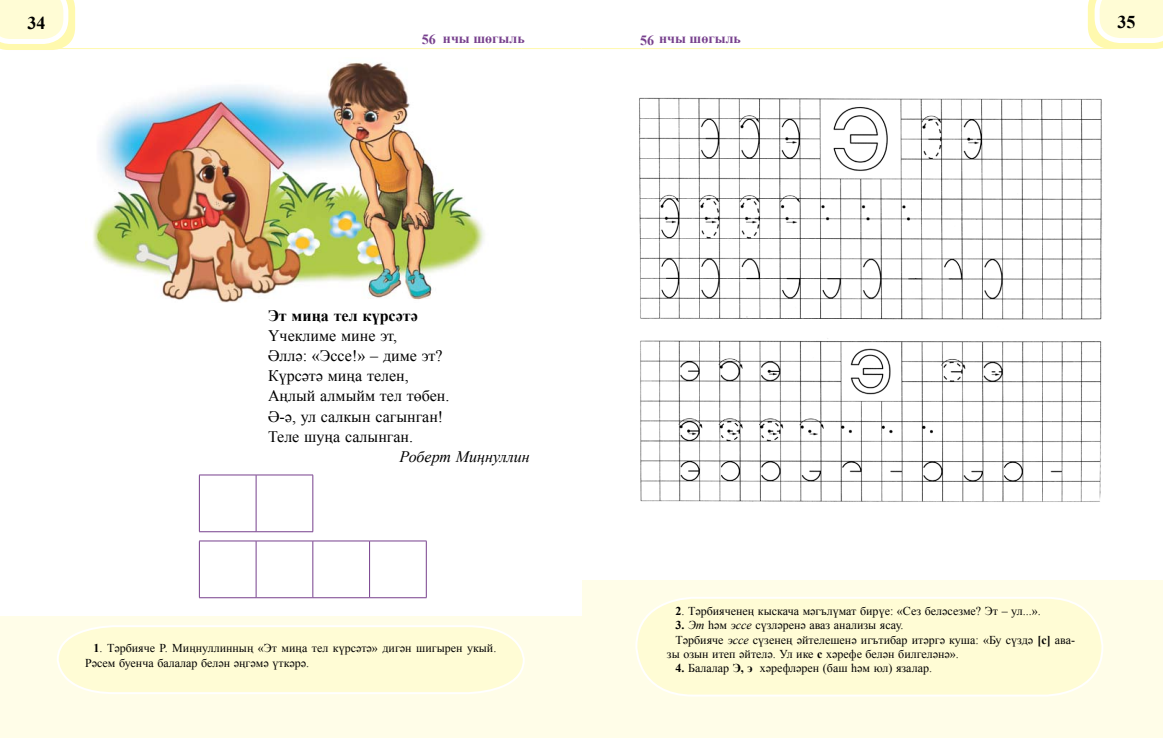
<style>
.page{position:relative;width:1163px;height:738px;background:#fff}
.page>*{position:absolute;margin:0;border:0;box-sizing:border-box;transform-origin:0 0}
.t1{font:700 18px "Times New Roman";color:#000}
.t2{font:16px/20px "Times New Roman";color:#000}
.t3{font:700 16px "Times New Roman";color:#000}
.t4{font:italic 16px "Times New Roman";color:#000}
.t5{font:700 14px "Times New Roman";color:#77408d}
.t6{font:12px/14.4px "Times New Roman";color:#000}
.s1{font-weight:700}
.s2{font-style:italic}
</style>
<div class="page">
<div style="left:0;top:528px;width:581px;height:209px;background:#fffde8"></div>
<svg style="left:0;top:0;width:75px;height:50px;background:#fffbd3"></svg>
<hr style="left:54px;top:48px;width:527px;height:1px;background:#fff9ae">
<div style="left:581px;top:528px;width:581px;height:209px;background:#fffde8"></div>
<svg style="left:1087px;top:0;width:75px;height:49px"></svg>
<hr style="left:581px;top:48px;width:529px;height:1px;background:#fff9ae">
<img style="left:93px;top:62px;width:392px;height:240px">
<svg style="left:57px;top:625px;width:468px;height:69px;background:#fffcd8"></svg>
<div style="left:0;top:516px;width:581px;height:98px;background:#fff"></div>
<div style="left:581px;top:514px;width:581px;height:66px;background:#fff"></div>
<hr style="left:256px;top:475px;width:1px;height:56px;background:#77408d">
<hr style="left:312px;top:475px;width:1px;height:56px;background:#77408d">
<hr style="left:199px;top:474px;width:57px;height:1px;background:#77408d">
<hr style="left:199px;top:475px;width:1px;height:56px;background:#77408d">
<hr style="left:256px;top:474px;width:57px;height:1px;background:#77408d">
<hr style="left:199px;top:531px;width:57px;height:1px;background:#77408d">
<hr style="left:256px;top:531px;width:57px;height:1px;background:#77408d">
<hr style="left:256px;top:541px;width:1px;height:56px;background:#77408d">
<hr style="left:312px;top:541px;width:1px;height:56px;background:#77408d">
<hr style="left:369px;top:541px;width:1px;height:56px;background:#77408d">
<hr style="left:199px;top:540px;width:57px;height:1px;background:#77408d">
<hr style="left:199px;top:541px;width:1px;height:56px;background:#77408d">
<hr style="left:256px;top:540px;width:57px;height:1px;background:#77408d">
<hr style="left:313px;top:540px;width:56px;height:1px;background:#77408d">
<hr style="left:369px;top:540px;width:57px;height:1px;background:#77408d">
<hr style="left:426px;top:541px;width:1px;height:56px;background:#77408d">
<hr style="left:199px;top:597px;width:57px;height:1px;background:#77408d">
<hr style="left:256px;top:597px;width:57px;height:1px;background:#77408d">
<hr style="left:313px;top:597px;width:56px;height:1px;background:#77408d">
<hr style="left:369px;top:597px;width:57px;height:1px;background:#77408d">
<svg style="left:635px;top:597px;width:468px;height:100px;background:#fffcd7"></svg>
<img style="left:639px;top:97px;width:463px;height:405px">
<h1 class="t1" style="left:28px;top:11px;width:19px">34</h1>
<p class="t5" style="left:422px;top:29px;width:15px">56</p>
<p class="t5" style="left:640px;top:30px;width:15px">56</p>
<p class="t5" style="left:443px;top:29px;width:83px">нчы шөгыль</p>
<p class="t5" style="left:659px;top:29px;width:83px">нчы шөгыль</p>
<h1 class="t1" style="left:1117px;top:10px;width:19px">35</h1>
<h2 class="t3" style="left:268px;top:305px;width:151px">Эт миңа тел күрсәтә</h2>
<h2 class="t2" style="left:268px;top:325px;width:183px">Үчеклиме мине эт,<br>Әллә: «Эссе!» – диме эт?<br>Күрсәтә миңа телен,<br>Аңлый алмыйм тел төбен.<br>Ә-ә, ул салкын сагынган!<br>Теле шуңа салынган.</h2>
<h2 class="t4" style="left:399px;top:445px;width:132px">Роберт Миңнуллин</h2>
<p class="t6" style="left:85px;top:640px;width:413px;text-indent:9px"><span class="s1">1</span>. Тәрбияче Р. Миңнуллинның «Эт миңа тел күрсәтә» дигән шигырен укый.<br>Рәсем буенча балалар белән әңгәмә үткәрә.</p>
<p class="t6" style="left:675px;top:603px;width:367px"><span class="s1">2</span>. Тәрбияченең кыскача мәгълүмат бирүе: «Сез беләсезме? Эт – ул...».</p>
<p class="t6" style="left:675px;top:617px;width:229px"><span class="s1">3.</span> <span class="s2">Эт</span> һәм <span class="s2">эссе</span> сүзләренә аваз анализы ясау.</p>
<p class="t6" style="left:675px;top:631px;width:401px">Тәрбияче <span class="s2">эссе</span> сүзенең әйтелешенә игътибар итәргә куша: «Бу сүздә <span class="s1">[с]</span> ава-</p>
<p class="t6" style="left:667px;top:646px;width:293px">зы озын итеп әйтелә. Ул ике <span class="s1">с</span> хәрефе белән билгеләнә».</p>
<p class="t6" style="left:675px;top:660px;width:258px"><span class="s1">4.</span> Балалар <span class="s1">Э, э</span> хәрефләрен (баш һәм юл) язалар.</p>
</div>
